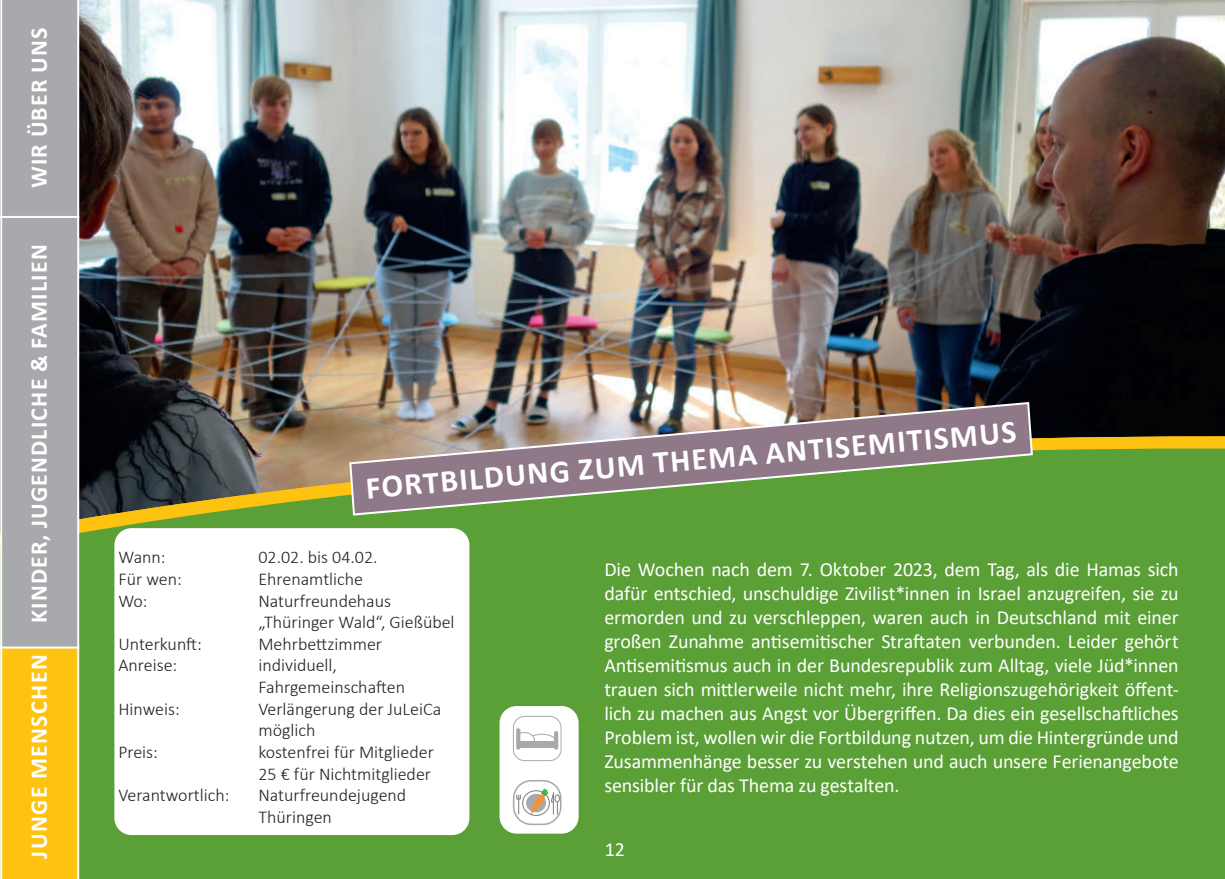
<style>
.page{position:relative;width:1225px;height:879px;background:#fff}
.page>*{position:absolute;margin:0;border:0;box-sizing:border-box;transform-origin:0 0}
.t1{font:700 32px "Calibri";color:#fff}
.t2{font:700 24px "Calibri";letter-spacing:.05em;color:#fff}
.t3{font:20px/24px "Calibri";letter-spacing:-.01em;color:#fff;text-align:justify}
.t4{font:300 18px/21.6px "Calibri";color:#231f20}
</style>
<div class="page">
<img style="left:79px;top:0;width:1146px;height:436px">
<div style="left:79px;top:448px;width:1146px;height:431px;background:#5b9f37"></div>
<div style="left:0;top:0;width:78px;height:216px;background:#a8a9ad"></div>
<div style="left:0;top:216px;width:79px;height:433px;background:#a8a9ad;border:2px solid #fff"></div>
<svg style="left:0;top:646px;width:79px;height:233px;background:#fdc51d"></svg>
<div style="left:114px;top:528px;width:355px;height:307px;background:#fff;border-radius:17px"></div>
<div style="left:499px;top:706px;width:79px;height:127px;background:#fff;border-radius:17px"></div>
<div style="left:513px;top:716px;width:48px;height:45px;border:1px solid #a8a9ad;border-radius:11px"></div>
<div style="left:520px;top:741px;width:34px;height:6px;background:#a8a9ad"></div>
<svg style="left:520px;top:730px;width:35px;height:11px"></svg>
<svg style="left:516px;top:728px;width:4px;height:22px"></svg>
<hr style="left:554px;top:731px;width:4px;height:19px;background:#a8a9ad;border-radius:2px">
<div style="left:513px;top:780px;width:48px;height:45px;border:2px solid #a8a9ad;border-radius:18px"></div>
<svg style="left:522px;top:790px;width:27px;height:25px"></svg>
<div style="left:522px;top:790px;width:28px;height:26px;border:1px solid #808285;border-radius:50%"></div>
<div style="left:526px;top:794px;width:20px;height:18px;background:#a8a9ad;border-radius:50%"></div>
<svg style="left:515px;top:794px;width:6px;height:20px"></svg>
<div style="left:554px;top:794px;width:6px;height:8px;border:1px solid #808285;border-radius:50%"></div>
<svg style="left:531px;top:786px;width:28px;height:30px"></svg>
<img style="left:348px;top:377px;width:686px;height:163px">
<p class="t2" style="left:22px;top:188px;width:162px;rotate:-90deg">WIR ÜBER UNS</p>
<p class="t2" style="left:22px;top:623px;width:380px;rotate:-90deg">KINDER, JUGENDLICHE &amp; FAMILIEN</p>
<p class="t2" style="left:22px;top:858px;width:206px;rotate:-90deg">JUNGE MENSCHEN</p>
<h1 class="t1" style="left:364px;top:465px;width:654px;rotate:-5deg">FORTBILDUNG ZUM THEMA ANTISEMITISMUS</h1>
<p class="t4" style="left:118px;top:546px;width:49px">Wann:</p>
<p class="t4" style="left:258px;top:546px;width:121px">02.02. bis 04.02.</p>
<p class="t4" style="left:118px;top:568px;width:65px">Für wen:</p>
<p class="t4" style="left:258px;top:568px;width:106px">Ehrenamtliche</p>
<p class="t4" style="left:118px;top:590px;width:31px">Wo:</p>
<p class="t4" style="left:258px;top:590px;width:198px">Naturfreundehaus „Thüringer Wald“, Gießübel</p>
<p class="t4" style="left:118px;top:633px;width:85px">Unterkunft:</p>
<p class="t4" style="left:258px;top:633px;width:125px">Mehrbettzimmer</p>
<p class="t4" style="left:118px;top:654px;width:60px">Anreise:</p>
<p class="t4" style="left:258px;top:654px;width:148px">individuell,<br>Fahrgemeinschaften</p>
<p class="t4" style="left:118px;top:698px;width:63px">Hinweis:</p>
<p class="t4" style="left:258px;top:698px;width:184px">Verlängerung der JuLeiCa möglich</p>
<p class="t4" style="left:118px;top:741px;width:41px">Preis:</p>
<p class="t4" style="left:258px;top:741px;width:177px">kostenfrei für Mitglieder<br>25 € für Nichtmitglieder</p>
<p class="t4" style="left:118px;top:784px;width:113px">Verantwortlich:</p>
<p class="t4" style="left:258px;top:784px;width:149px">Naturfreundejugend<br>Thüringen</p>
<p class="t3" style="left:604px;top:557px;width:576px">Die Wochen nach dem 7. Oktober 2023, dem Tag, als die Hamas sich dafür entschied, unschuldige Zivilist*innen in Israel anzugreifen, sie zu ermorden und zu verschleppen, waren auch in Deutschland mit einer großen Zunahme antisemitischer Straftaten verbunden. Leider gehört Antisemitismus auch in der Bundesrepublik zum Alltag, viele Jüd*innen trauen sich mittlerweile nicht mehr, ihre Religionszugehörigkeit öffent&shy;lich zu machen aus Angst vor Übergriffen. Da dies ein gesellschaftliches Problem ist, wollen wir die Fortbildung nutzen, um die Hintergründe und Zusammenhänge besser zu verstehen und auch unsere Ferienangebote sensibler für das Thema zu gestalten.</p>
<p class="t3" style="left:604px;top:836px;width:22px">12</p>
</div>
